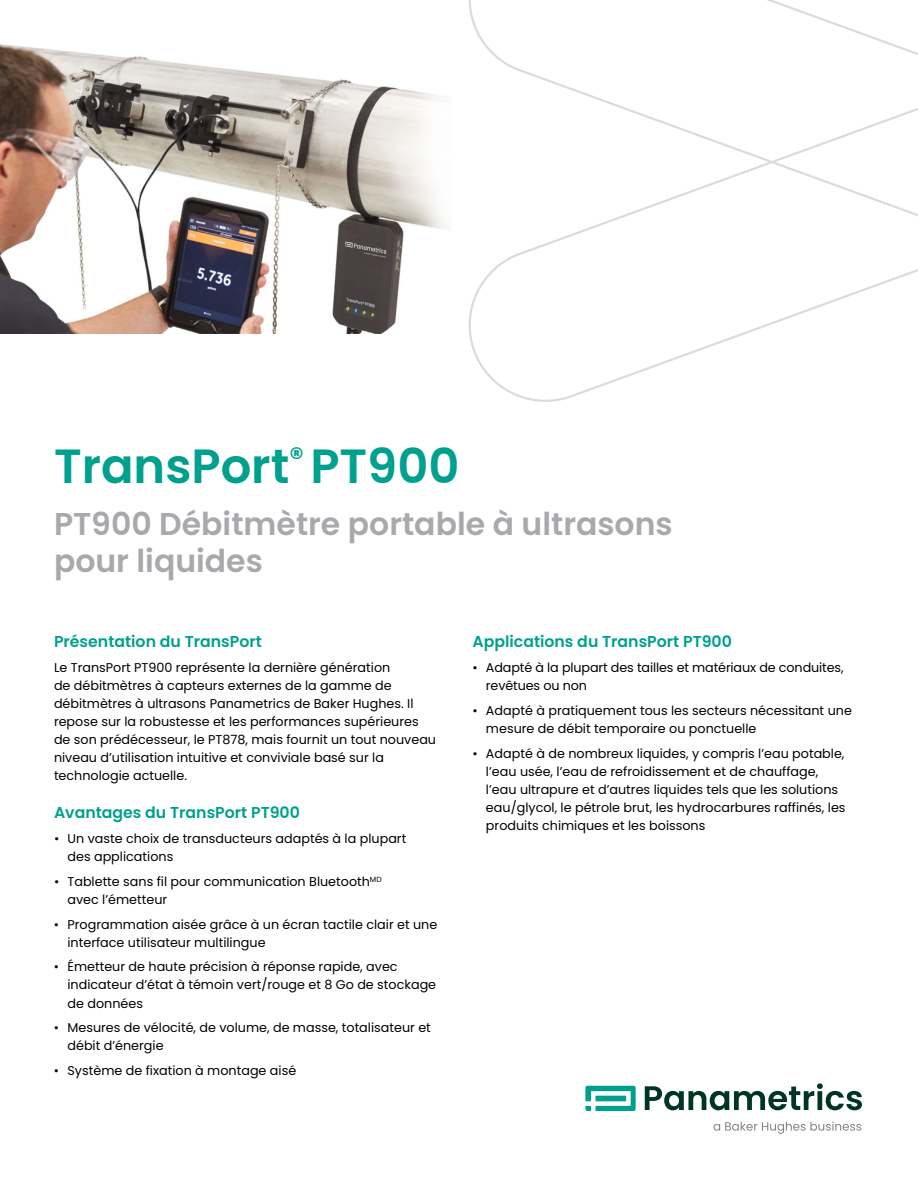
<style>
.page{position:relative;width:918px;height:1188px;background:#fff}
.page>*{position:absolute;margin:0;border:0;box-sizing:border-box;transform-origin:0 0}
.t1{font:600 48px "Poppins";color:#00a08e}
.t2{font:600 31.5px/37.8px "Poppins";color:#a7a9ac}
.t3{font:600 15.75px "Poppins";color:#00a08e}
.t4{font:12.75px/18px "Poppins";color:#000}
</style>
<div class="page">
<img style="left:0;top:44px;width:444px;height:290px">
<svg style="left:468px;top:0;width:450px;height:402px"></svg>
<svg style="left:585px;top:1086px;width:51px;height:25px"></svg>
<svg style="left:645px;top:1083px;width:217px;height:27px"></svg>
<svg style="left:714px;top:1121px;width:147px;height:13px"></svg>
<h1 class="t1" style="left:54px;top:439px;width:407px">TransPort<sup>®</sup> PT900</h1>
<h2 class="t2" style="left:54px;top:505px;width:620px">PT900 Débitmètre portable à ultrasons pour liquides</h2>
<p class="t3" style="left:54px;top:633px;width:209px">Présentation du TransPort</p>
<p class="t4" style="left:54px;top:659px;width:384px">Le TransPort PT900 représente la dernière génération<br>de débitmètres à capteurs externes de la gamme de débitmètres à ultrasons Panametrics de Baker Hughes. Il repose sur la robustesse et les performances supérieures de son prédécesseur, le PT878, mais fournit un tout nouveau niveau d’utilisation intuitive et conviviale basé sur la technologie actuelle.</p>
<p class="t3" style="left:54px;top:804px;width:247px">Avantages du TransPort PT900</p>
<p class="t4" style="left:68px;top:830px;width:340px;text-indent:-14px">• Un vaste choix de transducteurs adaptés à la plupart des applications</p>
<p class="t4" style="left:67px;top:873px;width:316px;text-indent:-13px">• Tablette sans fil pour communication Bluetooth<sup>MD </sup>avec l’émetteur</p>
<p class="t4" style="left:67px;top:915px;width:371px;text-indent:-14px">• Programmation aisée grâce à un écran tactile clair et une interface utilisateur multilingue</p>
<p class="t4" style="left:67px;top:958px;width:370px;text-indent:-14px">• Émetteur de haute précision à réponse rapide, avec indicateur d’état à témoin vert/rouge et 8 Go de stockage de données</p>
<p class="t4" style="left:67px;top:1019px;width:365px;text-indent:-14px">• Mesures de vélocité, de volume, de masse, totalisateur et débit d’énergie</p>
<p class="t4" style="left:54px;top:1062px;width:244px">• Système de fixation à montage aisé</p>
<p class="t3" style="left:472px;top:633px;width:261px">Applications du TransPort PT900</p>
<p class="t4" style="left:486px;top:659px;width:359px;text-indent:-14px">• Adapté à la plupart des tailles et matériaux de conduites, revêtues ou non</p>
<p class="t4" style="left:486px;top:702px;width:367px;text-indent:-14px">• Adapté à pratiquement tous les secteurs nécessitant une mesure de débit temporaire ou ponctuelle</p>
<p class="t4" style="left:486px;top:744px;width:361px;text-indent:-14px">• Adapté à de nombreux liquides, y compris l’eau potable, l’eau usée, l’eau de refroidissement et de chauffage, l’eau ultrapure et d’autres liquides tels que les solutions eau/glycol, le pétrole brut, les hydrocarbures raffinés, les produits chimiques et les boissons</p>
</div>
